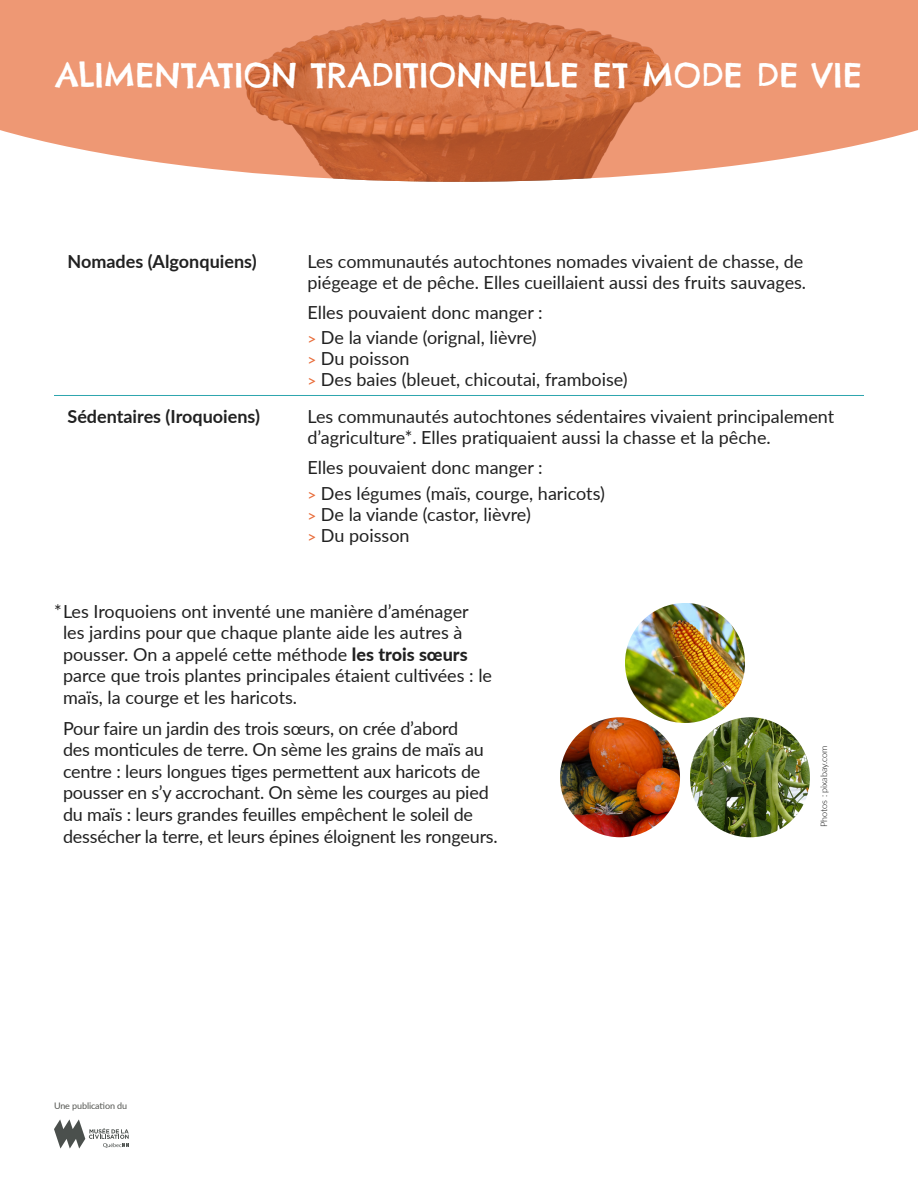
<style>
.page{position:relative;width:918px;height:1188px;background:#fff}
.page>*{position:absolute;margin:0;border:0;box-sizing:border-box;transform-origin:0 0}
.t1{font:33px "Chelsea Market";color:#fff}
.t2{font:18px/21.6px "Lato";color:#212121}
.t3{font:700 18px "Lato";color:#212121}
.t4{font:300 9px "Lato";color:#000}
.t5{font:9px "Lato";letter-spacing:-.01em;color:#545551}
.s1{font-size:16.5px;color:#e86c39}
.s2{font-weight:800}
</style>
<div class="page">
<svg style="left:0;top:0;width:918px;height:182px;fill:#ee9874"></svg>
<svg style="left:54px;top:1119px;width:75px;height:30px"></svg>
<hr style="left:54px;top:395px;width:240px;height:1px;background:#2ea6ae">
<hr style="left:294px;top:395px;width:570px;height:1px;background:#2ea6ae">
<img style="left:560px;top:717px;width:120px;height:120px;border-radius:60px">
<img style="left:625px;top:603px;width:120px;height:120px;border-radius:60px">
<img style="left:690px;top:717px;width:120px;height:120px;border-radius:60px">
<h1 class="t1" style="left:56px;top:54px;width:808px">ALIMENTATION TRADITIONNELLE ET MODE DE VIE</h1>
<p class="t3" style="left:68px;top:248px;width:191px">Nomades (Algonquiens)</p>
<p class="t2" style="left:308px;top:250px;width:500px;line-height:21px">Les communautés autochtones nomades vivaient de chasse, de piégeage et de pêche. Elles cueillaient aussi des fruits sauvages.</p>
<p class="t2" style="left:308px;top:301px;width:237px">Elles pouvaient donc manger :</p>
<p class="t2" style="left:308px;top:326px;width:231px"><span class="s1">&gt;</span> De la viande (orignal, lièvre)</p>
<p class="t2" style="left:308px;top:347px;width:104px"><span class="s1">&gt;</span> Du poisson</p>
<p class="t2" style="left:308px;top:368px;width:322px"><span class="s1">&gt;</span> Des baies (bleuet, chicoutai, framboise)</p>
<p class="t3" style="left:68px;top:404px;width:194px">Sédentaires (Iroquoiens)</p>
<p class="t2" style="left:308px;top:406px;width:528px;line-height:21px">Les communautés autochtones sédentaires vivaient principalement d’agriculture*. Elles pratiquaient aussi la chasse et la pêche.</p>
<p class="t2" style="left:308px;top:456px;width:237px">Elles pouvaient donc manger :</p>
<p class="t2" style="left:308px;top:482px;width:299px"><span class="s1">&gt;</span> Des légumes (maïs, courge, haricots)</p>
<p class="t2" style="left:308px;top:503px;width:225px"><span class="s1">&gt;</span> De la viande (castor, lièvre)</p>
<p class="t2" style="left:308px;top:524px;width:104px"><span class="s1">&gt;</span> Du poisson</p>
<p class="t2" style="left:63px;top:599px;width:431px;text-indent:-9px">*Les Iroquoiens ont inventé une manière d’aménager les jardins pour que chaque plante aide les autres à pousser. On a appelé cette méthode <span class="s2">les trois sœurs </span>parce que trois plantes principales étaient cultivées : le maïs, la courge et les haricots.</p>
<p class="t2" style="left:63px;top:716px;width:436px">Pour faire un jardin des trois sœurs, on crée d’abord<br>des monticules de terre. On sème les grains de maïs au centre : leurs longues tiges permettent aux haricots de pousser en s’y accrochant. On sème les courges au pied du maïs : leurs grandes feuilles empêchent le soleil de dessécher la terre, et leurs épines éloignent les rongeurs.</p>
<p class="t5" style="left:54px;top:1099px;width:75px">Une publication du</p>
<p class="t4" style="left:818px;top:827px;width:83px;rotate:-90deg">Photos : pixabay.com</p>
</div>
